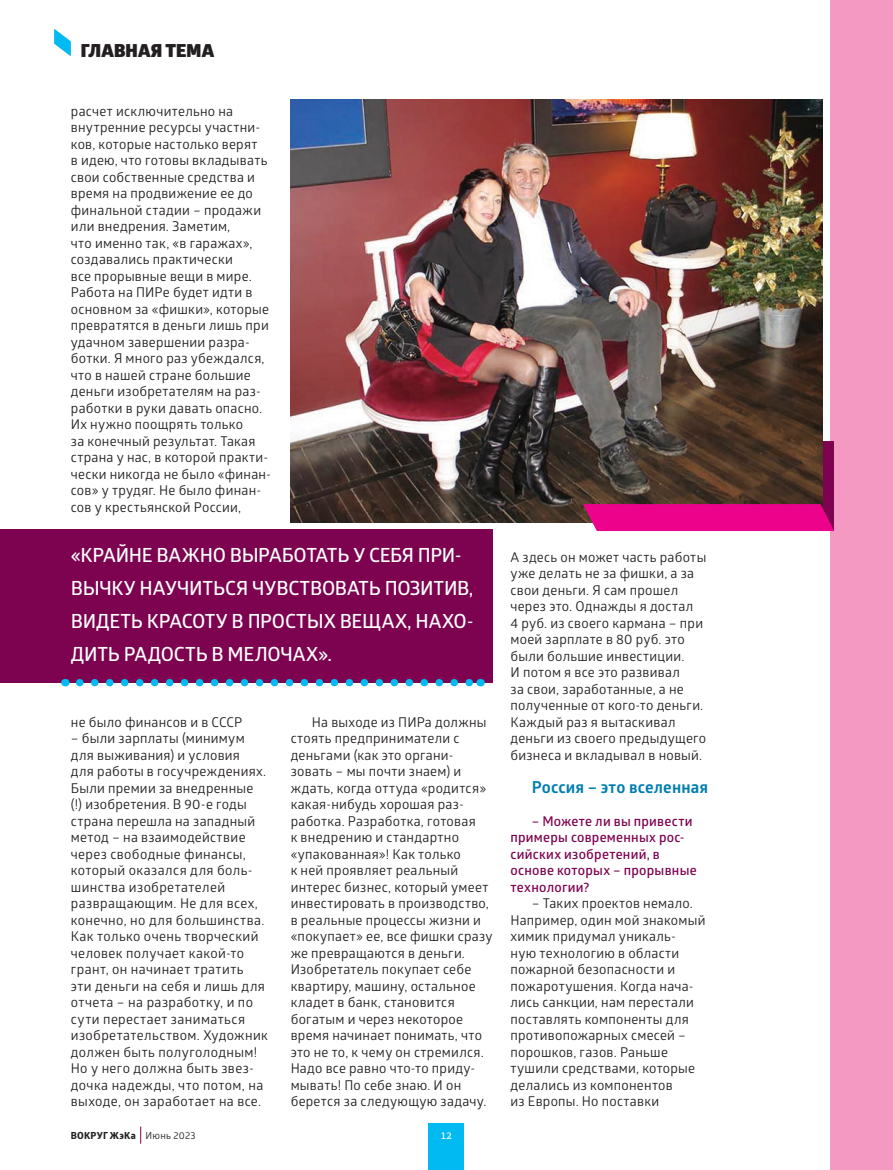
<style>
.page{position:relative;width:893px;height:1170px;background:#fff}
.page>*{position:absolute;margin:0;border:0;box-sizing:border-box;transform-origin:0 0}
.Snoska_3{font:600 19.5px/33px "Glober";letter-spacing:-.01em;color:#fff}
.t1{font:900 18px "Glober";letter-spacing:.01em;color:#231f20}
.ZAGOLOVOK_v_TEKSTE{font:700 16.5px "Glober";letter-spacing:.01em;color:#007eb1}
.MAIN_TEXT{font:13.5px/16.5px "Glober";letter-spacing:.02em;color:#231f20}
.MAIN_TEXT-2{font:600 13.5px/16.5px "Glober";letter-spacing:.02em;color:#7d0250}
.t2{font:700 9.75px "Globerx";letter-spacing:.025em;color:#231f20}
.t3{font:500 9.75px "PF Agora Slab Pro";color:#fff}
.s1{font-family:"Glober";font-weight:400}
</style>
<div class="page">
<div style="left:830px;top:0;width:63px;height:1169px;background:#f499c2"></div>
<div style="left:607px;top:441px;width:227px;height:90px;background:#7d0250"></div>
<img style="left:290px;top:99px;width:532px;height:423px">
<div style="left:0;top:529px;width:493px;height:153px;background:#7d0250"></div>
<svg style="left:80px;top:678px;width:393px;height:8px"></svg>
<svg style="left:583px;top:504px;width:251px;height:27px;background:#e7068a"></svg>
<svg style="left:140px;top:1126px;width:1px;height:17px"></svg>
<div style="left:429px;top:1122px;width:35px;height:47px;background:#00baf1"></div>
<svg style="left:54px;top:29px;width:17px;height:27px"></svg>
<h2 class="t1" style="left:81px;top:36px;width:135px">ГЛАВНАЯ ТЕМА</h2>
<p class="MAIN_TEXT" style="left:71px;top:102px;width:202px">расчет исключительно на внутренние ресурсы участни&shy;ков, которые настолько верят<br>в идею, что готовы вкладывать свои собственные средства и время на продвижение ее до финальной стадии – продажи или внедрения. Заметим,<br>что именно так, «в гаражах», создавались практически<br>все прорывные вещи в мире.<br>Работа на ПИРе будет идти в основном за «фишки», которые превратятся в деньги лишь при удачном завершении разра&shy;ботки. Я много раз убеждался, что в нашей стране большие деньги изобретателям на раз&shy;работки в руки давать опасно.<br>Их нужно поощрять только<br>за конечный результат. Такая страна у нас, в которой практи&shy;чески никогда не было «финан&shy;сов» у трудяг. Не было финан&shy;сов у крестьянской России,</p>
<p class="Snoska_3" style="left:71px;top:537px;width:404px">«КРАЙНЕ ВАЖНО ВЫРАБОТАТЬ У СЕБЯ ПРИ-ВЫЧКУ НАУЧИТЬСЯ ЧУВСТВОВАТЬ ПОЗИТИВ, ВИДЕТЬ КРАСОТУ В ПРОСТЫХ ВЕЩАХ, НАХО-ДИТЬ РАДОСТЬ В МЕЛОЧАХ».</p>
<p class="MAIN_TEXT" style="left:71px;top:713px;width:173px">не было финансов и в СССР</p>
<p class="MAIN_TEXT" style="left:71px;top:729px;width:199px">– были зарплаты (минимум для выживания) и условия<br>для работы в госучреждениях.<br>Были премии за внедренные (!) изобретения. В 90-е годы страна перешла на западный метод – на взаимодействие через свободные финансы, который оказался для боль&shy;шинства изобретателей развращающим. Не для всех, конечно, но для большинства.<br>Как только очень творческий человек получает какой-то грант, он начинает тратить<br>эти деньги на себя и лишь для отчета – на разработку, и по сути перестает заниматься изобретательством. Художник должен быть полуголодным!<br>Но у него должна быть звез&shy;дочка надежды, что потом, на выходе, он заработает на все.</p>
<p class="MAIN_TEXT" style="left:291px;top:713px;width:203px;text-indent:21px">На выходе из ПИРа должны стоять предприниматели с деньгами (как это органи&shy;зовать – мы почти знаем) и ждать, когда оттуда «родится» какая-нибудь хорошая раз&shy;работка. Разработка, готовая<br>к внедрению и стандартно «упакованная»! Как только<br>к ней проявляет реальный интерес бизнес, который умеет инвестировать в производство, в реальные процессы жизни и «покупает» ее, все фишки сразу же превращаются в деньги.<br>Изобретатель покупает себе квартиру, машину, остальное кладет в банк, становится богатым и через некоторое время начинает понимать, что это не то, к чему он стремился.<br>Надо все равно что-то приду&shy;мывать! По себе знаю. И он берется за следующую задачу.</p>
<p class="t2" style="left:71px;top:1128px;width:126px">ВОКРУГ ЖэКа <span class="s1">Июнь 2023</span></p>
<p class="t3" style="left:441px;top:1129px;width:13px">12</p>
<p class="MAIN_TEXT" style="left:510px;top:548px;width:197px">А здесь он может часть работы уже делать не за фишки, а за свои деньги. Я сам прошел через это. Однажды я достал<br>4 руб. из своего кармана – при моей зарплате в 80 руб. это были большие инвестиции.<br>И потом я все это развивал<br>за свои, заработанные, а не полученные от кого-то деньги.<br>Каждый раз я вытаскивал деньги из своего предыдущего бизнеса и вкладывал в новый.</p>
<p class="ZAGOLOVOK_v_TEKSTE" style="left:532px;top:775px;width:178px">Россия – это вселенная</p>
<p class="MAIN_TEXT-2" style="left:510px;top:812px;width:188px;text-indent:21px">– Можете ли вы привести примеры современных рос&shy;сийских изобретений, в основе которых – прорывные технологии?</p>
<p class="MAIN_TEXT" style="left:510px;top:894px;width:196px;text-indent:21px">– Таких проектов немало.<br>Например, один мой знакомый химик придумал уникаль-<br>ную технологию в области пожарной безопасности и пожаротушения. Когда нача&shy;лись санкции, нам перестали поставлять компоненты для противопожарных смесей – порошков, газов. Раньше тушили средствами, которые делались из компонентов<br>из Европы. Но поставки</p>
</div>
